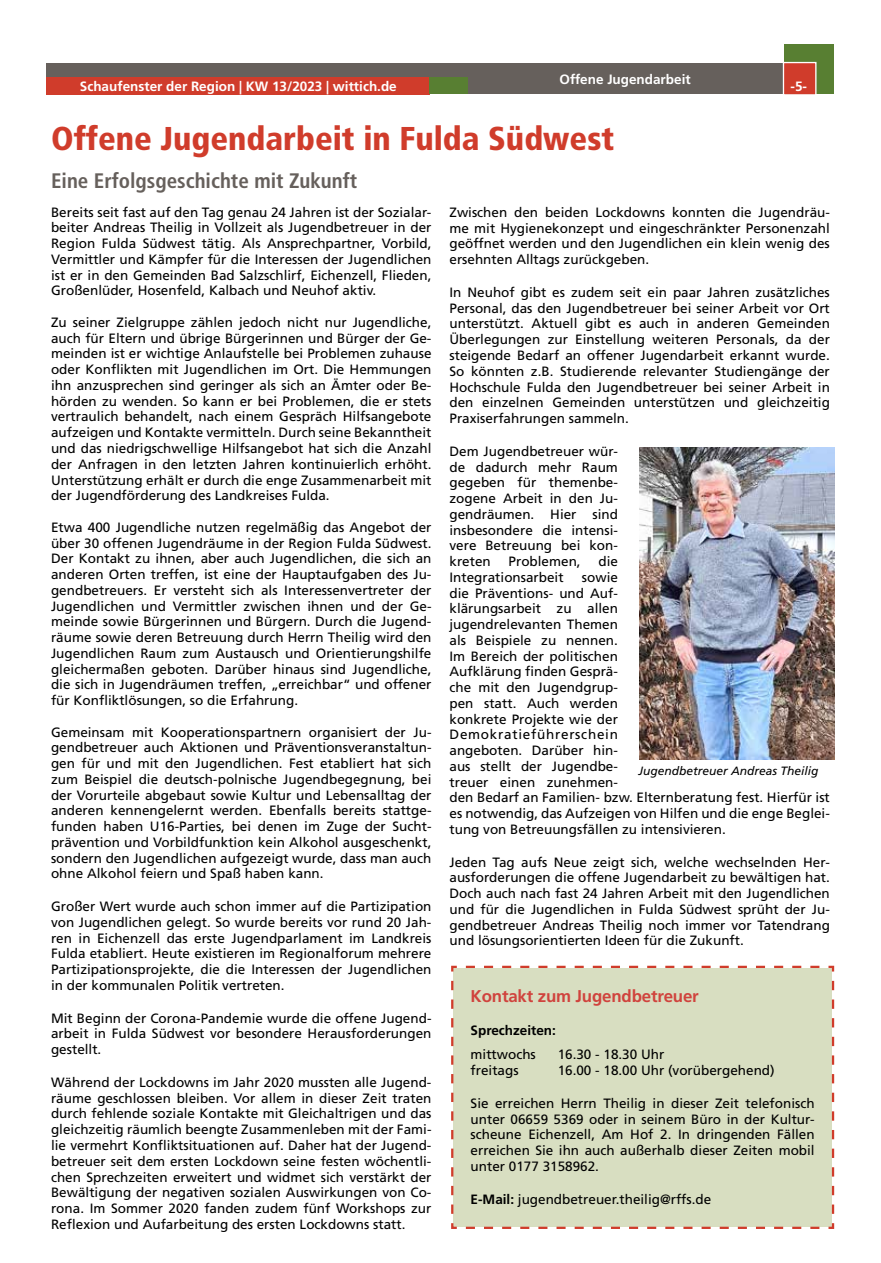
<style>
.page{position:relative;width:881px;height:1263px;background:#fff}
.page>*{position:absolute;margin:0;border:0;box-sizing:border-box;transform-origin:0 0}
.t1{font:900 condensed 33px "Frutiger LT";color:#d03c2b}
.t2{font:700 condensed 21px "Frutiger LT";color:#66605c}
.t3{font:700 17.1px "Frutiger LT";letter-spacing:-.01em;color:#d0433d}
.t4{font:13.5px/15.8px "Frutiger LT";color:#000;text-align:justify}
.t5{font:700 13.5px "Frutiger LT";color:#fff}
.t6{font:700 13.5px "Frutiger LT";color:#000}
.t7{font:italic 12px "Frutiger LT";color:#000}
.s1{font-weight:700}
</style>
<div class="page">
<div style="left:47px;top:63px;width:786px;height:31px;background:#66605c"></div>
<div style="left:784px;top:44px;width:49px;height:50px;background:#587f32"></div>
<div style="left:782px;top:62px;width:34px;height:34px;background:#d03c2b;border:1px solid #fff"></div>
<div style="left:47px;top:77px;width:382px;height:17px;background:#d03c2b"></div>
<div style="left:429px;top:77px;width:38px;height:17px;background:#587f32"></div>
<div style="left:451px;top:965px;width:384px;height:264px;background:#d8dec1"></div>
<img style="left:639px;top:447px;width:195px;height:312px">
<p class="t5" style="left:559px;top:71px;width:133px">Offene Jugendarbeit</p>
<p class="t5" style="left:80px;top:78px;width:318px">Schaufenster der Region | KW 13/2023 | wittich.de</p>
<p class="t5" style="left:790px;top:79px;width:18px">-5-</p>
<h1 class="t1" style="left:51px;top:119px;width:564px">Offene Jugendarbeit in Fulda Südwest</h1>
<h2 class="t2" style="left:51px;top:168px;width:307px">Eine Erfolgsgeschichte mit Zukunft</h2>
<p class="t4" style="left:51px;top:204px;width:382px">Bereits seit fast auf den Tag genau 24 Jahren ist der Sozialar&shy;beiter Andreas Theilig in Vollzeit als Jugendbetreuer in der Region Fulda Südwest tätig. Als Ansprechpartner, Vorbild, Vermittler und Kämpfer für die Interessen der Jugendlichen ist er in den Gemeinden Bad Salzschlirf, Eichenzell, Flieden, Großenlüder, Hosenfeld, Kalbach und Neuhof aktiv.</p>
<p class="t4" style="left:51px;top:314px;width:382px">Zu seiner Zielgruppe zählen jedoch nicht nur Jugendliche, auch für Eltern und übrige Bürgerinnen und Bürger der Ge&shy;meinden ist er wichtige Anlaufstelle bei Problemen zuhause oder Konflikten mit Jugendlichen im Ort. Die Hemmungen ihn anzusprechen sind geringer als sich an Ämter oder Be&shy;hörden zu wenden. So kann er bei Problemen, die er stets vertraulich behandelt, nach einem Gespräch Hilfsangebote aufzeigen und Kontakte vermitteln. Durch seine Bekanntheit und das niedrigschwellige Hilfsangebot hat sich die Anzahl der Anfragen in den letzten Jahren kontinuierlich erhöht.<br>Unterstützung erhält er durch die enge Zusammenarbeit mit der Jugendförderung des Landkreises Fulda.</p>
<p class="t4" style="left:51px;top:519px;width:382px">Etwa 400 Jugendliche nutzen regelmäßig das Angebot der über 30 offenen Jugendräume in der Region Fulda Südwest.<br>Der Kontakt zu ihnen, aber auch Jugendlichen, die sich an anderen Orten treffen, ist eine der Hauptaufgaben des Ju&shy;gendbetreuers. Er versteht sich als Interessenvertreter der Jugendlichen und Vermittler zwischen ihnen und der Ge&shy;meinde sowie Bürgerinnen und Bürgern. Durch die Jugend&shy;räume sowie deren Betreuung durch Herrn Theilig wird den Jugendlichen Raum zum Austausch und Orientierungshilfe gleichermaßen geboten. Darüber hinaus sind Jugendliche, die sich in Jugendräumen treffen, „erreichbar“ und offener für Konfliktlösungen, so die Erfahrung.</p>
<p class="t4" style="left:51px;top:724px;width:382px">Gemeinsam mit Kooperationspartnern organisiert der Ju&shy;gendbetreuer auch Aktionen und Präventionsveranstaltun&shy;gen für und mit den Jugendlichen. Fest etabliert hat sich zum Beispiel die deutsch-polnische Jugendbegegnung, bei der Vorurteile abgebaut sowie Kultur und Lebensalltag der anderen kennengelernt werden. Ebenfalls bereits stattge&shy;funden haben U16-Parties, bei denen im Zuge der Sucht&shy;prävention und Vorbildfunktion kein Alkohol ausgeschenkt, sondern den Jugendlichen aufgezeigt wurde, dass man auch ohne Alkohol feiern und Spaß haben kann.</p>
<p class="t4" style="left:51px;top:899px;width:382px">Großer Wert wurde auch schon immer auf die Partizipation von Jugendlichen gelegt. So wurde bereits vor rund 20 Jah&shy;ren in Eichenzell das erste Jugendparlament im Landkreis Fulda etabliert. Heute existieren im Regionalforum mehrere Partizipationsprojekte, die die Interessen der Jugendlichen in der kommunalen Politik vertreten.</p>
<p class="t4" style="left:51px;top:1010px;width:382px">Mit Beginn der Corona-Pandemie wurde die offene Jugend&shy;arbeit in Fulda Südwest vor besondere Herausforderungen gestellt.</p>
<p class="t4" style="left:51px;top:1074px;width:382px">Während der Lockdowns im Jahr 2020 mussten alle Jugend&shy;räume geschlossen bleiben. Vor allem in dieser Zeit traten durch fehlende soziale Kontakte mit Gleichaltrigen und das gleichzeitig räumlich beengte Zusammenleben mit der Fami&shy;lie vermehrt Konfliktsituationen auf. Daher hat der Jugend&shy;betreuer seit dem ersten Lockdown seine festen wöchentli&shy;chen Sprechzeiten erweitert und widmet sich verstärkt der Bewältigung der negativen sozialen Auswirkungen von Co&shy;rona. Im Sommer 2020 fanden zudem fünf Workshops zur Reflexion und Aufarbeitung des ersten Lockdowns statt.</p>
<p class="t4" style="left:449px;top:204px;width:382px">Zwischen den beiden Lockdowns konnten die Jugendräu&shy;me mit Hygienekonzept und eingeschränkter Personenzahl geöffnet werden und den Jugendlichen ein klein wenig des ersehnten Alltags zurückgeben.</p>
<p class="t4" style="left:449px;top:284px;width:382px">In Neuhof gibt es zudem seit ein paar Jahren zusätzliches Personal, das den Jugendbetreuer bei seiner Arbeit vor Ort unterstützt. Aktuell gibt es auch in anderen Gemeinden Überlegungen zur Einstellung weiteren Personals, da der steigende Bedarf an offener Jugendarbeit erkannt wurde.<br>So könnten z.B. Studierende relevanter Studiengänge der Hochschule Fulda den Jugendbetreuer bei seiner Arbeit in den einzelnen Gemeinden unterstützen und gleichzeitig Praxiserfahrungen sammeln.</p>
<p class="t4" style="left:449px;top:443px;width:170px">Dem Jugendbetreuer wür&shy;de dadurch mehr Raum gegeben für themenbe&shy;zogene Arbeit in den Ju&shy;gendräumen. Hier sind insbesondere die intensi&shy;vere Betreuung bei kon&shy;kreten</p>
<p class="t4" style="left:508px;top:554px;width:74px">Problemen,</p>
<p class="t4" style="left:598px;top:554px;width:21px">die</p>
<p class="t4" style="left:449px;top:569px;width:116px">Integrationsarbeit</p>
<p class="t4" style="left:449px;top:569px;width:382px;text-align:left;text-indent:132px">sowie<br>die Präventions- und Auf-<br>klärungsarbeit zu allen<br>jugendrelevanten Themen<br>als Beispiele zu nennen.<br>Im Bereich der politischen<br>Aufklärung finden Gesprä-<br>che mit den Jugendgrup-<br>pen statt. Auch werden<br>konkrete Projekte wie der<br>Demokratieführerschein<br>angeboten. Darüber hin-<br>aus stellt der Jugendbe-<br>treuer einen zunehmen-<br>den Bedarf an Familien- bzw. Elternberatung fest. Hierfür ist es notwendig, das Aufzeigen von Hilfen und die enge Beglei&shy;tung von Betreuungsfällen zu intensivieren.</p>
<p class="t4" style="left:449px;top:854px;width:382px">Jeden Tag aufs Neue zeigt sich, welche wechselnden Her&shy;ausforderungen die offene Jugendarbeit zu bewältigen hat.<br>Doch auch nach fast 24 Jahren Arbeit mit den Jugendlichen und für die Jugendlichen in Fulda Südwest sprüht der Ju&shy;gendbetreuer Andreas Theilig noch immer vor Tatendrang und lösungsorientierten Ideen für die Zukunft.</p>
<p class="t7" style="left:638px;top:764px;width:182px">Jugendbetreuer Andreas Theilig</p>
<p class="t3" style="left:470px;top:986px;width:230px">Kontakt zum Jugendbetreuer</p>
<p class="t6" style="left:470px;top:1022px;width:87px">Sprechzeiten:</p>
<p class="t4" style="left:470px;top:1047px;width:67px">mittwochs</p>
<p class="t4" style="left:557px;top:1047px;width:108px">16.30 - 18.30 Uhr</p>
<p class="t4" style="left:470px;top:1062px;width:50px">freitags</p>
<p class="t4" style="left:557px;top:1062px;width:218px">16.00 - 18.00 Uhr (vorübergehend)</p>
<p class="t4" style="left:470px;top:1095px;width:345px">Sie erreichen Herrn Theilig in dieser Zeit telefonisch unter 06659 5369 oder in seinem Büro in der Kultur&shy;scheune Eichenzell, Am Hof 2. In dringenden Fällen erreichen Sie ihn auch außerhalb dieser Zeiten mobil unter 0177 3158962.</p>
<p class="t4" style="left:470px;top:1191px;width:242px"><span class="s1">E-Mail:</span> jugendbetreuer.theilig@rffs.de</p>
</div>
